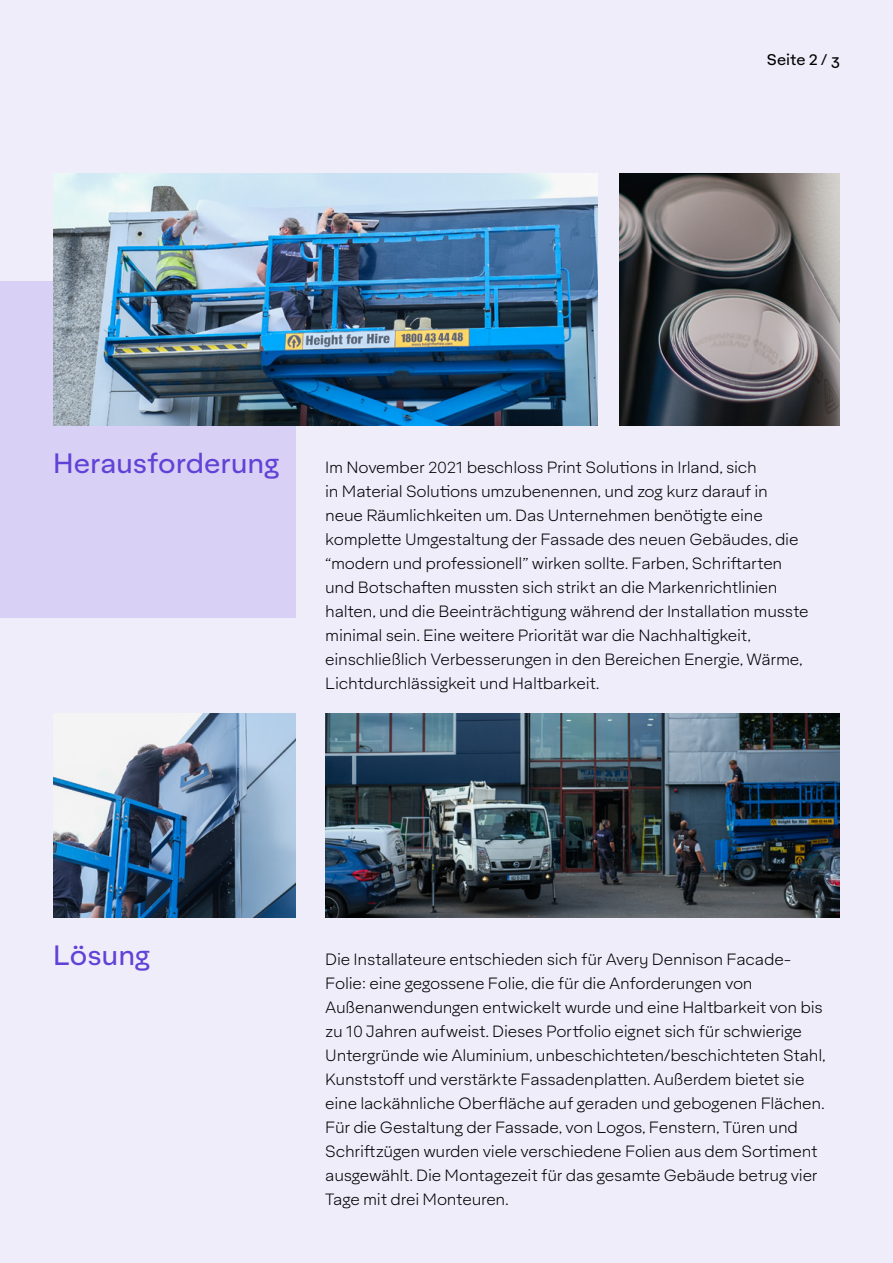
<style>
.page{position:relative;width:893px;height:1263px;background:#f0edfb}
.page>*{position:absolute;margin:0;border:0;box-sizing:border-box;transform-origin:0 0}
.t1{font:27px "Aktifo A";color:#6043d6}
.t2{font:300 15.75px/24px "Aktifo A";letter-spacing:-.015em;color:#000}
.t3{font:15px "Aktifo A";color:#000}
</style>
<div class="page">
<img style="left:53px;top:713px;width:243px;height:204px">
<img style="left:619px;top:173px;width:221px;height:252px">
<img style="left:325px;top:713px;width:515px;height:204px">
<div style="left:0;top:281px;width:296px;height:336px;background:#d8d1f5"></div>
<img style="left:53px;top:173px;width:544px;height:252px">
<p class="t3" style="left:767px;top:50px;width:75px">Seite 2 / 3</p>
<h1 class="t1" style="left:53px;top:447px;width:228px">Herausforderung</h1>
<p class="t2" style="left:325px;top:455px;width:485px">Im November 2021 beschloss Print Solutions in Irland, sich<br>in Material Solutions umzubenennen, und zog kurz darauf in neue Räumlichkeiten um. Das Unternehmen benötigte eine komplette Umgestaltung der Fassade des neuen Gebäudes, die “modern und professionell” wirken sollte. Farben, Schriftarten und Botschaften mussten sich strikt an die Markenrichtlinien halten, und die Beeinträchtigung während der Installation musste minimal sein. Eine weitere Priorität war die Nachhaltigkeit, einschließlich Verbesserungen in den Bereichen Energie, Wärme, Lichtdurchlässigkeit und Haltbarkeit.</p>
<h1 class="t1" style="left:53px;top:939px;width:99px">Lösung</h1>
<p class="t2" style="left:325px;top:947px;width:502px">Die Installateure entschieden sich für Avery Dennison Facade-Folie: eine gegossene Folie, die für die Anforderungen von Außenanwendungen entwickelt wurde und eine Haltbarkeit von bis zu 10 Jahren aufweist. Dieses Portfolio eignet sich für schwierige Untergründe wie Aluminium, unbeschichteten/beschichteten Stahl, Kunststoff und verstärkte Fassadenplatten. Außerdem bietet sie eine lackähnliche Oberfläche auf geraden und gebogenen Flächen.<br>Für die Gestaltung der Fassade, von Logos, Fenstern, Türen und Schriftzügen wurden viele verschiedene Folien aus dem Sortiment ausgewählt. Die Montagezeit für das gesamte Gebäude betrug vier Tage mit drei Monteuren.</p>
</div>
